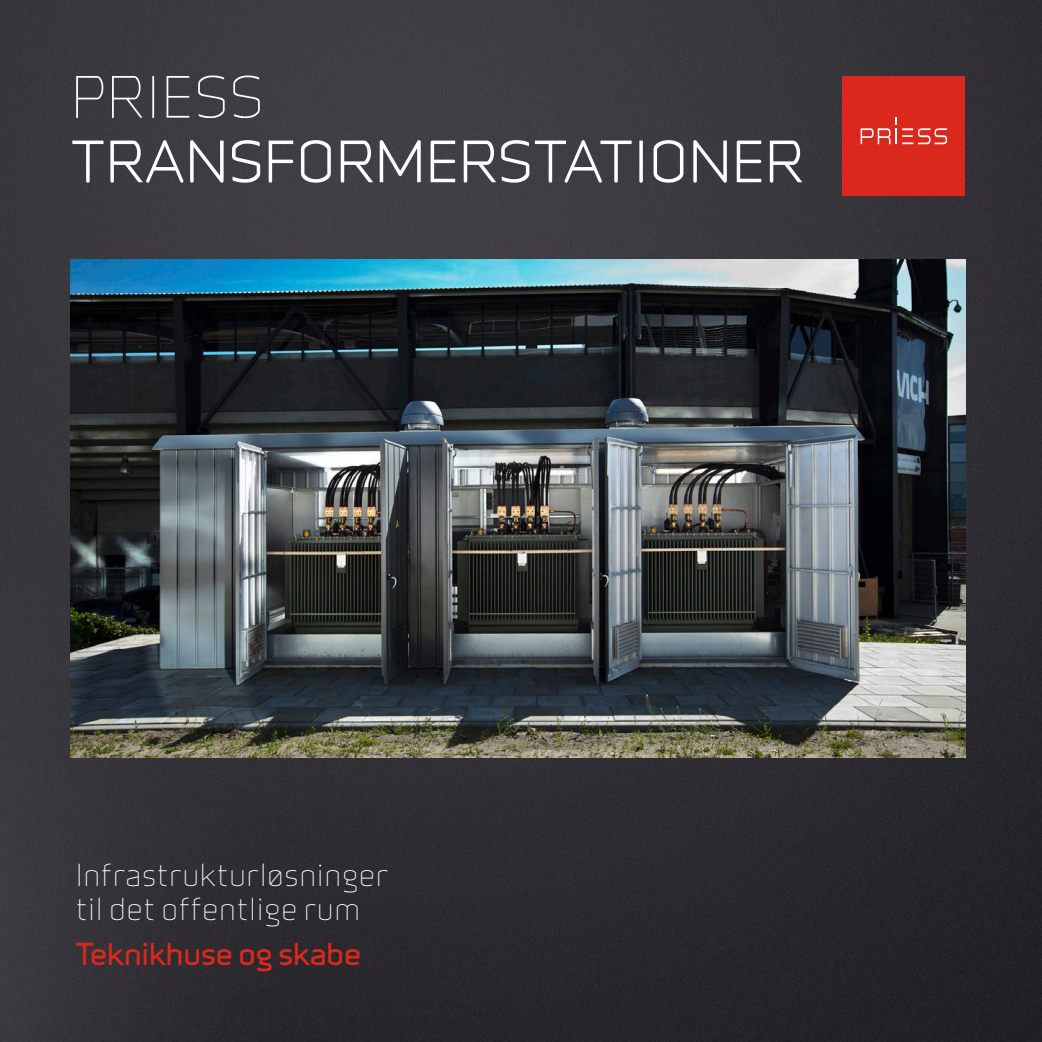
<style>
.page{position:relative;width:1042px;height:1042px;background:#fff}
.page>*{position:absolute;margin:0;border:0;box-sizing:border-box;transform-origin:0 0}
.t1{font:53.9px/64.6px "Infinity T Medium";letter-spacing:.015em;color:#fff}
.t2{font:28.7px/34.5px "Infinity T Light";color:#fff}
.t3{font:28.7px "Infinity T Bold";color:#db281c}
.s1{font-family:"Infinity T Light"}
</style>
<div class="page">
<img style="left:0;top:0;width:1042px;height:1042px">
<div style="left:842px;top:76px;width:123px;height:119px;background:#db281c"></div>
<svg style="left:860px;top:117px;width:87px;height:27px"></svg>
<img style="left:70px;top:259px;width:895px;height:498px">
<p class="t1" style="left:71px;top:62px;width:734px"><span class="s1">PRIESS<br></span>TRANSFORMERSTATIONER</p>
<p class="t2" style="left:75px;top:856px;width:315px">Infrastrukturløsninger til det offentlige rum</p>
<p class="t3" style="left:75px;top:932px;width:287px">Teknikhuse og skabe</p>
</div>
